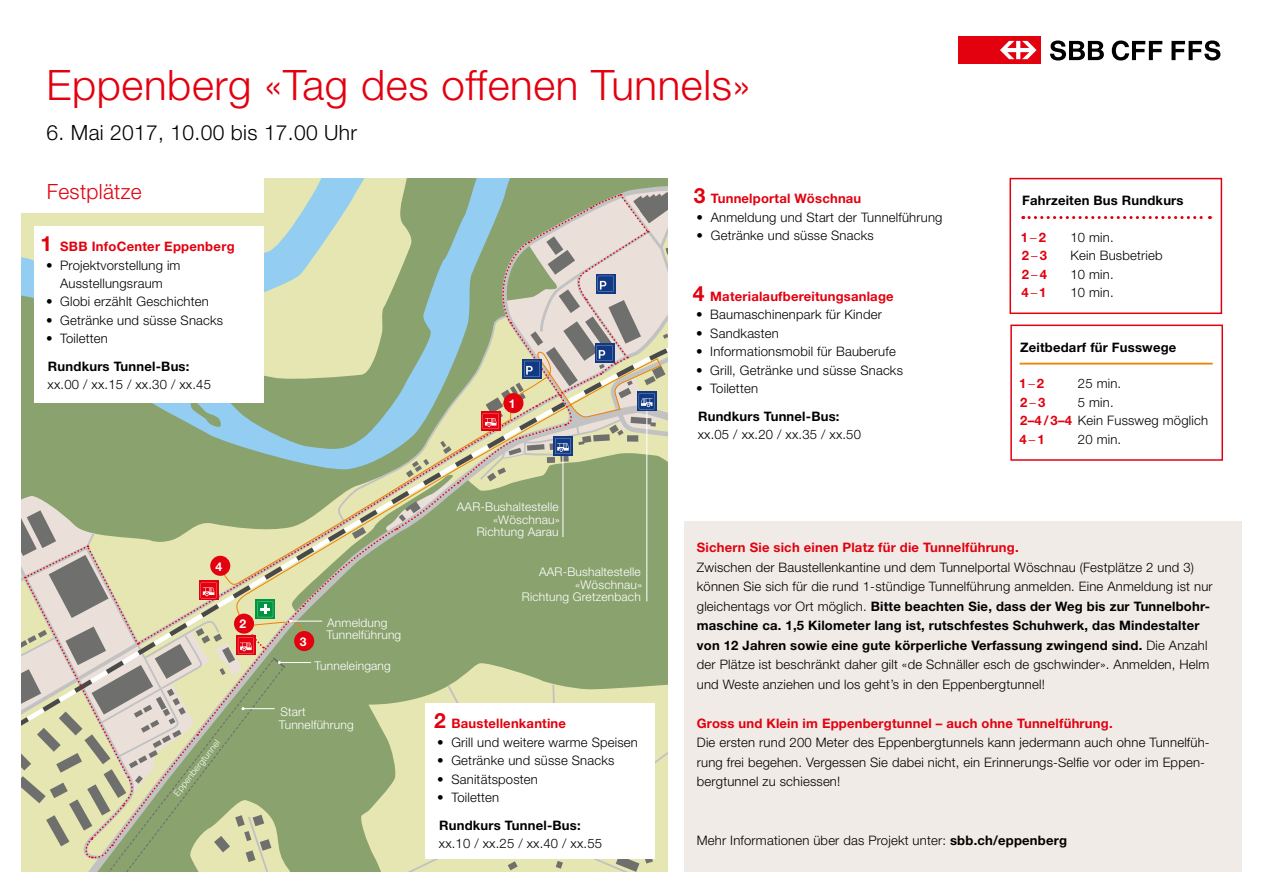
<style>
.page{position:relative;width:1263px;height:893px;background:#fff}
.page>*{position:absolute;margin:0;border:0;box-sizing:border-box;transform-origin:0 0}
.t1{font:300 42px "Helvetica Neue LT";letter-spacing:.015em;color:#e3000f}
.t2{font:300 21px "Helvetica Neue LT";letter-spacing:.015em;color:#000}
.t3{font:300 21px "Helvetica Neue LT";letter-spacing:.015em;color:#e3000f}
.t4{font:700 21px "Helvetica Neue LT";color:#e3000f}
.t5{font:300 13.05px/19.5px "Helvetica Neue LT";letter-spacing:.015em;color:#000}
.t6{font:700 13.05px "Helvetica Neue LT";letter-spacing:.015em;color:#e3000f}
.t7{font:700 13.05px "Helvetica Neue LT";letter-spacing:.015em;color:#000}
.t8{font:700 12.15px "Helvetica Neue LT";color:#fff}
.t9{font:300 12px/12.5px "Helvetica Neue LT";letter-spacing:.015em;color:#fff}
.t10{font:300 9px "Helvetica Neue LT";color:#fff}
.s1{font-size:21px}
.s2{font-weight:300}
.s3{font-weight:700;color:#e3000f}
.s4{font-weight:700}
</style>
<div class="page">
<svg style="left:1050px;top:40px;width:54px;height:21px"></svg>
<svg style="left:1112px;top:40px;width:50px;height:21px"></svg>
<svg style="left:1171px;top:40px;width:49px;height:21px"></svg>
<div style="left:959px;top:36px;width:82px;height:28px;background:#e3000f"></div>
<svg style="left:1000px;top:41px;width:36px;height:18px"></svg>
<svg style="left:21px;top:179px;width:647px;height:693px;background:#afba96"></svg>
<div style="left:685px;top:521px;width:557px;height:351px;background:#f0ebe6"></div>
<div style="left:34px;top:226px;width:230px;height:177px;background:#fff"></div>
<div style="left:425px;top:704px;width:230px;height:155px;background:#fff"></div>
<div style="left:1009px;top:178px;width:213px;height:136px;background:#fff;border:2px solid #e3000f"></div>
<svg style="left:1023px;top:216px;width:187px;height:3px"></svg>
<div style="left:1010px;top:325px;width:213px;height:136px;background:#fff;border:2px solid #e3000f"></div>
<hr style="left:1019px;top:363px;width:194px;height:2px;background:#f08300">
<h2 class="t1" style="left:47px;top:59px;width:705px">Eppenberg «Tag des offenen Tunnels»</h2>
<p class="t2" style="left:47px;top:120px;width:312px">6. Mai 2017, 10.00 bis 17.00 Uhr</p>
<h3 class="t3" style="left:47px;top:179px;width:97px">Festplätze</h3>
<h4 class="t6" style="left:41px;top:238px;width:195px"><span class="s1">1</span> SBB InfoCenter Eppenberg</h4>
<p class="t5" style="left:46px;top:255px;width:136px;line-height:18.5px;text-align:center">• Projektvorstellung im<br>Ausstellungsraum</p>
<p class="t5" style="left:46px;top:292px;width:164px">• Globi erzählt Geschichten</p>
<p class="t5" style="left:46px;top:310px;width:179px">• Getränke und süsse Snacks</p>
<p class="t5" style="left:46px;top:329px;width:63px">• Toiletten</p>
<p class="t7" style="left:48px;top:358px;width:143px">Rundkurs Tunnel-Bus:</p>
<p class="t5" style="left:48px;top:375px;width:165px">xx.00 / xx.15 / xx.30 / xx.45</p>
<p class="t8" style="left:509px;top:396px;width:8px">1</p>
<h4 class="t6" style="left:694px;top:190px;width:169px"><span class="s1">3</span> Tunnelportal Wöschnau</h4>
<p class="t5" style="left:697px;top:207px;width:247px">• Anmeldung und Start der Tunnelführung</p>
<p class="t5" style="left:697px;top:225px;width:179px">• Getränke und süsse Snacks</p>
<h4 class="t6" style="left:693px;top:288px;width:202px"><span class="s1">4</span> Materialaufbereitungsanlage</h4>
<p class="t5" style="left:696px;top:305px;width:187px">• Baumaschinenpark für Kinder</p>
<p class="t5" style="left:696px;top:323px;width:84px">• Sandkasten</p>
<p class="t5" style="left:696px;top:342px;width:201px">• Informationsmobil für Bauberufe</p>
<p class="t5" style="left:696px;top:360px;width:208px">• Grill, Getränke und süsse Snacks</p>
<p class="t5" style="left:696px;top:379px;width:63px">• Toiletten</p>
<p class="t7" style="left:698px;top:408px;width:143px">Rundkurs Tunnel-Bus:</p>
<p class="t5" style="left:698px;top:424px;width:165px">xx.05 / xx.20 / xx.35 / xx.50</p>
<h4 class="t7" style="left:1022px;top:192px;width:163px">Fahrzeiten Bus Rundkurs</h4>
<p class="t6" style="left:1021px;top:229px;width:27px">1 <span class="s2">–</span> 2</p>
<p class="t5" style="left:1070px;top:227px;width:45px">10 min.</p>
<p class="t6" style="left:1022px;top:247px;width:27px">2 <span class="s2">–</span> 3</p>
<p class="t5" style="left:1070px;top:246px;width:94px">Kein Busbetrieb</p>
<p class="t6" style="left:1022px;top:266px;width:27px">2 <span class="s2">–</span> 4</p>
<p class="t5" style="left:1070px;top:264px;width:45px">10 min.</p>
<p class="t6" style="left:1021px;top:284px;width:27px">4 <span class="s2">–</span> 1</p>
<p class="t5" style="left:1070px;top:282px;width:45px">10 min.</p>
<h4 class="t7" style="left:1020px;top:339px;width:158px">Zeitbedarf für Fusswege</h4>
<p class="t6" style="left:1019px;top:376px;width:27px">1 <span class="s2">–</span> 2</p>
<p class="t5" style="left:1078px;top:374px;width:45px">25 min.</p>
<p class="t6" style="left:1020px;top:394px;width:27px">2 <span class="s2">–</span> 3</p>
<p class="t5" style="left:1078px;top:392px;width:37px">5 min.</p>
<p class="t5" style="left:1020px;top:411px;width:189px"><span class="s3">2–4 / 3–4</span> Kein Fussweg möglich</p>
<p class="t6" style="left:1019px;top:431px;width:27px">4 <span class="s2">–</span> 1</p>
<p class="t5" style="left:1078px;top:429px;width:45px">20 min.</p>
<p class="t8" style="left:216px;top:559px;width:8px">4</p>
<p class="t8" style="left:240px;top:616px;width:8px">2</p>
<p class="t10" style="left:172px;top:791px;width:70px;rotate:-52deg">Eppenbergtunnel</p>
<p class="t8" style="left:300px;top:634px;width:8px">3</p>
<p class="t9" style="left:326px;top:616px;width:76px">Anmeldung<br>Tunnelführu g</p>
<p class="t9" style="left:388px;top:629px;width:8px">n</p>
<p class="t9" style="left:314px;top:659px;width:78px">Tunneleingang</p>
<p class="t9" style="left:279px;top:705px;width:76px">Start<br>Tunnelführung</p>
<p class="t9" style="left:457px;top:501px;width:105px;text-align:right">AAR-Bushaltestelle «Wöschnau»<br>Richtung Aarau</p>
<p class="t9" style="left:522px;top:566px;width:122px;text-align:right">AAR-Bushaltestelle «Wöschnau»<br>Richtung Gretzenbach</p>
<h4 class="t4" style="left:434px;top:708px;width:13px">2</h4>
<p class="t5" style="left:437px;top:732px;width:202px">• Grill und weitere warme Speisen</p>
<p class="t5" style="left:437px;top:751px;width:179px">• Getränke und süsse Snacks</p>
<p class="t5" style="left:437px;top:769px;width:102px">• Sanitätsposten</p>
<p class="t5" style="left:437px;top:787px;width:63px">• Toiletten</p>
<p class="t7" style="left:439px;top:817px;width:143px">Rundkurs Tunnel-Bus:</p>
<p class="t5" style="left:439px;top:833px;width:165px">xx.10 / xx.25 / xx.40 / xx.55</p>
<h3 class="t6" style="left:697px;top:540px;width:323px">Sichern Sie sich einen Platz für die Tunnelführung.</h3>
<p class="t5" style="left:697px;top:557px;width:517px">Zwischen der Baustellenkantine und dem Tunnelportal Wöschnau (Festplätze 2 und 3) können Sie sich für die rund 1-stündige Tunnelführung anmelden. Eine Anmeldung ist nur gleichentags vor Ort möglich. <span class="s4">Bitte beachten Sie, dass der Weg bis zur Tunnelbohr&shy;maschine ca. 1,5 Kilometer lang ist, rutschfestes Schuhwerk, das Mindestalter von 12 Jahren sowie eine gute körperliche Verfassung zwingend sind.</span> Die Anzahl der Plätze ist beschränkt daher gilt «de Schnäller esch de gschwinder». Anmelden, Helm und Weste anziehen und los geht’s in den Eppenbergtunnel!</p>
<h3 class="t6" style="left:697px;top:715px;width:417px">Gross und Klein im Eppenbergtunnel – auch ohne Tunnelführung.</h3>
<p class="t5" style="left:697px;top:733px;width:514px">Die ersten rund 200 Meter des Eppenbergtunnels kann jedermann auch ohne Tunnelfüh&shy;rung frei begehen. Vergessen Sie dabei nicht, ein Erinnerungs-Selfie vor oder im Eppen&shy;bergtunnel zu schiessen!</p>
<p class="t5" style="left:697px;top:830px;width:372px">Mehr Informationen über das Projekt unter: <span class="s4">sbb.ch/eppenberg</span></p>
</div>
